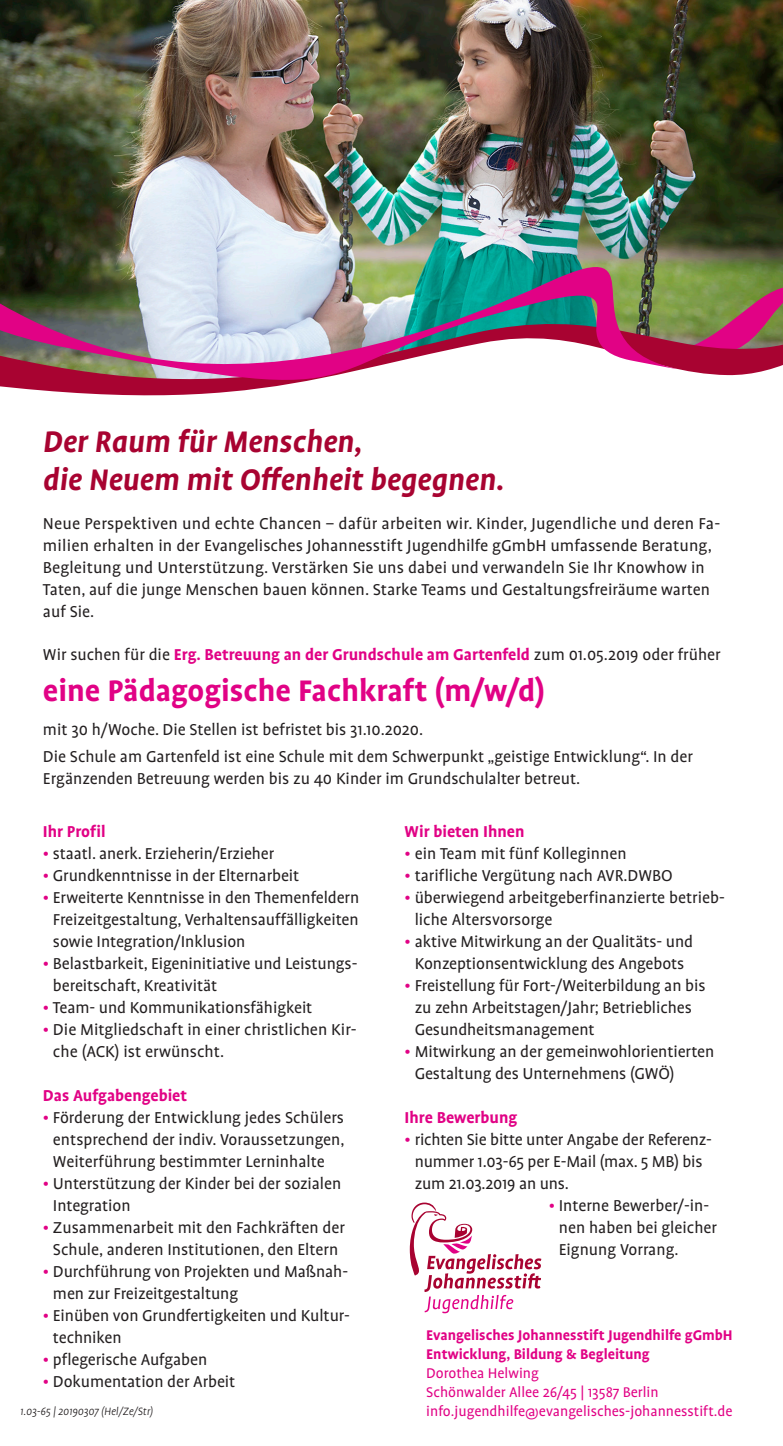
<style>
.page{position:relative;width:783px;height:1446px;background:#fff}
.page>*{position:absolute;margin:0;border:0;box-sizing:border-box;transform-origin:0 0}
.t1{font:italic 700 34px/38px "EJS Profile Pro";color:#a80331}
.t2{font:700 34px "EJS Profile Pro";color:#e10285}
.t3{font:18px/22px "EJS Profile Pro";letter-spacing:-.005em;color:#231f20}
.t4{font:700 18px "EJS Profile Pro";color:#e10285}
.t5{font:16px/19px "EJS Profile Pro";color:#e10285}
.t6{font:700 16px/19px "EJS Profile Pro";color:#e10285}
.t7{font:italic 300 12.2px "EJS Profile Pro";color:#231f20}
.s1{font-weight:400;color:#231f20}
.s2{color:#e10285}
</style>
<div class="page">
<svg style="left:409px;top:1202px;width:132px;height:111px"></svg>
<img style="left:0;top:0;width:782px;height:192px">
<img style="left:0;top:192px;width:782px;height:184px">
<img style="left:0;top:226px;width:688px;height:170px">
<h1 class="t1" style="left:43px;top:421px;width:463px">Der Raum für Menschen,<br>die Neuem mit Offenheit begegnen.</h1>
<p class="t3" style="left:43px;top:513px;width:678px">Neue Perspektiven und echte Chancen – dafür arbeiten wir. Kinder, Jugendliche und deren Fa&shy;milien erhalten in der Evangelisches Johannesstift Jugendhilfe gGmbH umfassende Beratung, Begleitung und Unterstützung. Verstärken Sie uns dabei und verwandeln Sie Ihr Knowhow in Taten, auf die junge Menschen bauen können. Starke Teams und Gestaltungsfreiräume warten auf Sie.</p>
<p class="t4" style="left:43px;top:643px;width:679px"><span class="s1">Wir suchen für die</span> Erg. Betreuung an der Grundschule am Gartenfeld <span class="s1">zum 01.05.2019 oder früher</span></p>
<h1 class="t2" style="left:43px;top:670px;width:503px">eine Pädagogische Fachkraft (m/w/d)</h1>
<p class="t3" style="left:43px;top:716px;width:651px;line-height:27.2px">mit 30 h/Woche. Die Stellen ist befristet bis 31.10.2020.<br>Die Schule am Gartenfeld ist eine Schule mit dem Schwerpunkt „geistige Entwicklung“. In der</p>
<p class="t3" style="left:43px;top:768px;width:538px">Ergänzenden Betreuung werden bis zu 40 Kinder im Grundschulalter betreut.</p>
<p class="t4" style="left:43px;top:821px;width:64px">Ihr Profil</p>
<p class="t3" style="left:43px;top:843px;width:233px"><span class="s2">•</span> staatl. anerk. Erzieherin/Erzieher</p>
<p class="t3" style="left:43px;top:865px;width:258px"><span class="s2">•</span> Grundkenntnisse in der Elternarbeit</p>
<p class="t3" style="left:53px;top:887px;width:308px;text-align:justify;text-indent:-10px"><span class="s2">•</span> Erweiterte Kenntnisse in den Themenfeldern Freizeitgestaltung, Verhaltensauffälligkeiten sowie Integration/Inklusion</p>
<p class="t3" style="left:53px;top:953px;width:306px;text-indent:-10px"><span class="s2">•</span> Belastbarkeit, Eigeninitiative und Leistungs&shy;bereitschaft, Kreativität</p>
<p class="t3" style="left:43px;top:997px;width:271px"><span class="s2">•</span> Team- und Kommunikationsfähigkeit</p>
<p class="t3" style="left:53px;top:1019px;width:305px;text-indent:-10px"><span class="s2">•</span> Die Mitgliedschaft in einer christlichen Kir&shy;che (ACK) ist erwünscht.</p>
<p class="t4" style="left:43px;top:1085px;width:146px">Das Aufgabengebiet</p>
<p class="t3" style="left:43px;top:1107px;width:303px;text-align:center"><span class="s2">•</span> Förderung der Entwicklung jedes Schülers entsprechend der indiv. Voraussetzungen,<br>Weiterführung bestimmter Lerninhalte</p>
<p class="t3" style="left:53px;top:1173px;width:290px;text-indent:-10px"><span class="s2">•</span> Unterstützung der Kinder bei der sozialen<br>Integration</p>
<p class="t3" style="left:43px;top:1217px;width:303px;text-align:center"><span class="s2">•</span> Zusammenarbeit mit den Fachkräften der<br>Schule, anderen Institutionen, den Eltern</p>
<p class="t3" style="left:53px;top:1261px;width:296px;text-indent:-10px"><span class="s2">•</span> Durchführung von Projekten und Maßnah&shy;men zur Freizeitgestaltung</p>
<p class="t3" style="left:53px;top:1305px;width:298px;text-indent:-10px"><span class="s2">•</span> Einüben von Grundfertigkeiten und Kultur&shy;techniken</p>
<p class="t3" style="left:43px;top:1349px;width:166px"><span class="s2">•</span> pflegerische Aufgaben</p>
<p class="t3" style="left:43px;top:1371px;width:194px"><span class="s2">•</span> Dokumentation der Arbeit</p>
<p class="t4" style="left:404px;top:821px;width:121px">Wir bieten Ihnen</p>
<p class="t3" style="left:404px;top:843px;width:223px"><span class="s2">•</span> ein Team mit fünf Kolleginnen</p>
<p class="t3" style="left:404px;top:865px;width:269px"><span class="s2">•</span> tarifliche Vergütung nach AVR.DWBO</p>
<p class="t3" style="left:414px;top:887px;width:311px;text-indent:-10px"><span class="s2">•</span> überwiegend arbeitgeberfinanzierte betrieb&shy;liche Altersvorsorge</p>
<p class="t3" style="left:404px;top:931px;width:290px;text-align:center"><span class="s2">•</span> aktive Mitwirkung an der Qualitäts- und<br>Konzeptionsentwicklung des Angebots</p>
<p class="t3" style="left:414px;top:975px;width:292px;text-indent:-10px"><span class="s2">•</span> Freistellung für Fort-/Weiterbildung an bis zu zehn Arbeitstagen/Jahr; Betriebliches<br>Gesundheitsmanagement</p>
<p class="t3" style="left:414px;top:1041px;width:301px;text-indent:-10px"><span class="s2">•</span> Mitwirkung an der gemeinwohlorientierten<br>Gestaltung des Unternehmens (GWÖ)</p>
<p class="t4" style="left:404px;top:1107px;width:114px">Ihre Bewerbung</p>
<p class="t3" style="left:414px;top:1129px;width:298px;text-indent:-10px"><span class="s2">•</span> richten Sie bitte unter Angabe der Referenz&shy;nummer 1.03-65 per E-Mail (max. 5 MB) bis zum 21.03.2019 an uns.</p>
<p class="t3" style="left:558px;top:1195px;width:160px;text-indent:-10px"><span class="s2">•</span> Interne Bewerber/-in&shy;nen haben bei gleicher<br>Eignung Vorrang.</p>
<p class="t6" style="left:426px;top:1326px;width:308px">Evangelisches Johannesstift Jugendhilfe gGmbH<br>Entwicklung, Bildung &amp; Begleitung</p>
<p class="t5" style="left:426px;top:1364px;width:308px">Dorothea Helwing<br>Schönwalder Allee 26/45 | 13587 Berlin info.jugendhilfe@evangelisches-johannesstift.de</p>
<p class="t7" style="left:20px;top:1403px;width:134px">1.03-65 | 20190307 (Hel/Ze/Str)</p>
</div>
